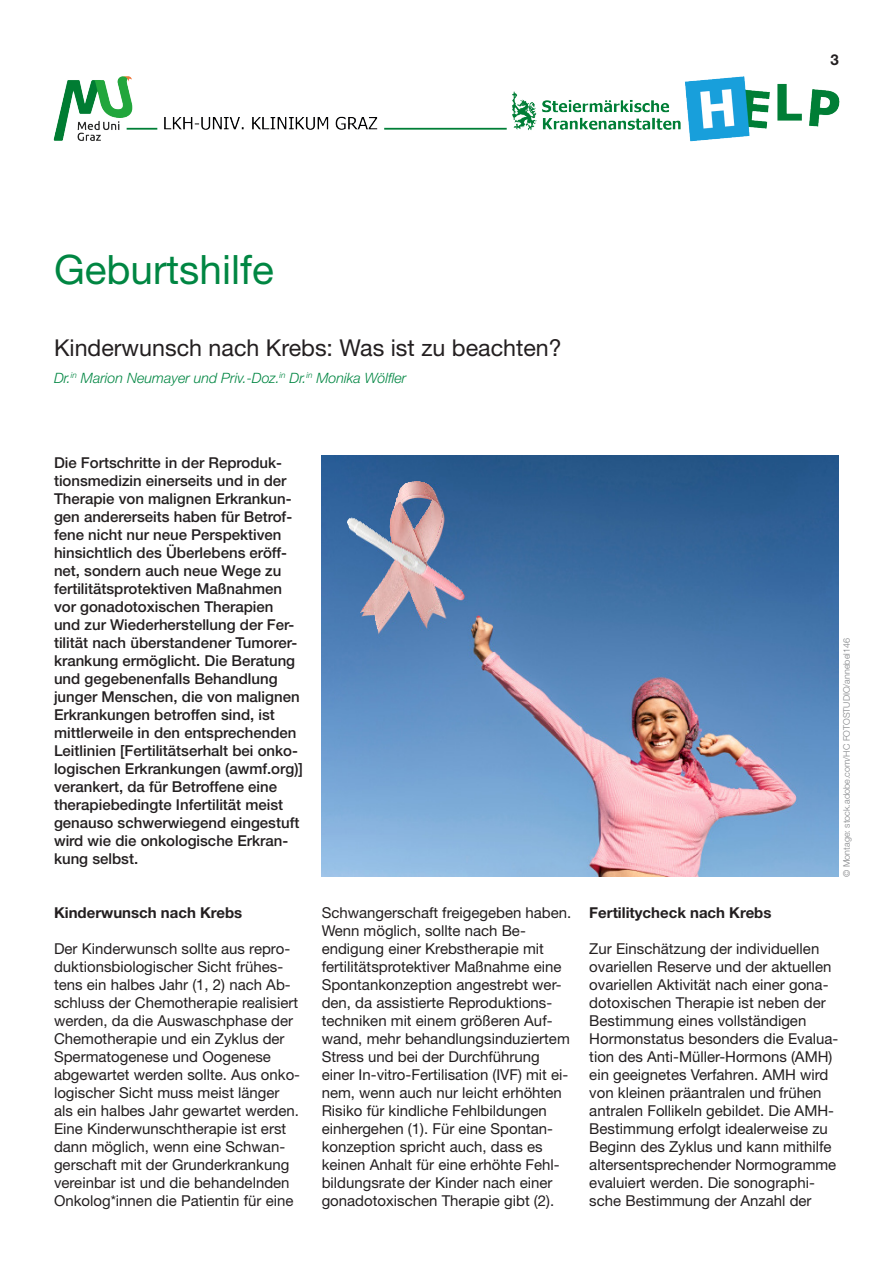
<style>
.page{position:relative;width:893px;height:1263px;background:#fff}
.page>*{position:absolute;margin:0;border:0;box-sizing:border-box;transform-origin:0 0}
.t1{font:40.5px "Helvetica Neue LT Std";color:#008642}
.Titel_Beiträge{font:23.25px "Helvetica Neue LT Std";color:#231f20}
.Grundschrift{font:15px/18px "Helvetica Neue LT Std";color:#231f20}
.Vorspann{font:500 15px/18px "Helvetica Neue LT Std";color:#231f20}
.Zwischentitel{font:700 15px "Helvetica Neue LT Std";color:#231f20}
.Titel_Beiträge-2{font:italic 300 14.25px "Helvetica Neue LT Std";color:#008642}
.Copyright{font:300 9px "Helvetica Neue LT Std";color:#808285}
</style>
<div class="page">
<img style="left:53px;top:76px;width:787px;height:66px">
<img style="left:322px;top:455px;width:517px;height:421px">
<img style="left:344px;top:476px;width:119px;height:153px">
<p class="Zwischentitel" style="left:831px;top:50px;width:10px">3</p>
<p class="t1" style="left:54px;top:245px;width:221px">Geburtshilfe</p>
<p class="Titel_Beiträge" style="left:54px;top:334px;width:509px">Kinderwunsch nach Krebs: Was ist zu beachten?</p>
<p class="Titel_Beiträge-2" style="left:54px;top:369px;width:354px">Dr.<sup>in</sup> Marion Neumayer und Priv.-Doz.<sup>in</sup> Dr.<sup>in</sup> Monika Wölfler</p>
<p class="Vorspann" style="left:54px;top:454px;width:250px">Die Fortschritte in der Reproduk&shy;tionsmedizin einerseits und in der Therapie von malignen Erkrankun&shy;gen andererseits haben für Betrof&shy;fene nicht nur neue Perspektiven hinsichtlich des Überlebens eröff&shy;net, sondern auch neue Wege zu fertilitätsprotektiven Maßnahmen vor gonadotoxischen Therapien und zur Wiederherstellung der Fer&shy;tilität nach überstandener Tumorer&shy;krankung ermöglicht. Die Beratung und gegebenenfalls Behandlung junger Menschen, die von malignen Erkrankungen betroffen sind, ist mittlerweile in den entsprechenden Leitlinien [Fertilitätserhalt bei onko&shy;logischen Erkrankungen (awmf.org)] verankert, da für Betroffene eine therapiebedingte Infertilität meist genauso schwerwiegend eingestuft wird wie die onkologische Erkran&shy;kung selbst.</p>
<p class="Zwischentitel" style="left:54px;top:903px;width:190px">Kinderwunsch nach Krebs</p>
<p class="Grundschrift" style="left:54px;top:939px;width:248px">Der Kinderwunsch sollte aus repro&shy;duktionsbiologischer Sicht frühes&shy;tens ein halbes Jahr (1, 2) nach Ab&shy;schluss der Chemotherapie realisiert werden, da die Auswaschphase der Chemotherapie und ein Zyklus der Spermatogenese und Oogenese abgewartet werden sollte. Aus onko&shy;logischer Sicht muss meist länger als ein halbes Jahr gewartet werden.<br>Eine Kinderwunschtherapie ist erst dann möglich, wenn eine Schwan&shy;gerschaft mit der Grunderkrankung vereinbar ist und die behandelnden Onkolog*innen die Patientin für eine</p>
<p class="Grundschrift" style="left:322px;top:903px;width:251px">Schwangerschaft freigegeben haben.</p>
<p class="Grundschrift" style="left:322px;top:921px;width:250px">Wenn möglich, sollte nach Be&shy;endigung einer Krebstherapie mit fertilitätsprotektiver Maßnahme eine Spontankonzeption angestrebt wer&shy;den, da assistierte Reproduktions&shy;techniken mit einem größeren Auf&shy;wand, mehr behandlungsinduziertem Stress und bei der Durchführung einer In-vitro-Fertilisation (IVF) mit ei&shy;nem, wenn auch nur leicht erhöhten Risiko für kindliche Fehlbildungen einhergehen (1). Für eine Spontan&shy;konzeption spricht auch, dass es keinen Anhalt für eine erhöhte Fehl&shy;bildungsrate der Kinder nach einer gonadotoxischen Therapie gibt (2).</p>
<p class="Copyright" style="left:841px;top:877px;width:240px;rotate:-90deg">© Montage: stock.adobe.com/HC FOTOSTUDIO/annebel146</p>
<p class="Zwischentitel" style="left:589px;top:903px;width:184px">Fertilitycheck nach Krebs</p>
<p class="Grundschrift" style="left:589px;top:939px;width:244px">Zur Einschätzung der individuellen ovariellen Reserve und der aktuellen</p>
<p class="Grundschrift" style="left:589px;top:975px;width:250px">ovariellen Aktivität nach einer gona&shy;dotoxischen Therapie ist neben der Bestimmung eines vollständigen Hormonstatus besonders die Evalua&shy;tion des Anti-Müller-Hormons (AMH) ein geeignetes Verfahren. AMH wird von kleinen präantralen und frühen antralen Follikeln gebildet. Die AMH-Bestimmung erfolgt idealerweise zu Beginn des Zyklus und kann mithilfe altersentsprechender Normogramme evaluiert werden. Die sonographi&shy;sche Bestimmung der Anzahl der</p>
</div>
